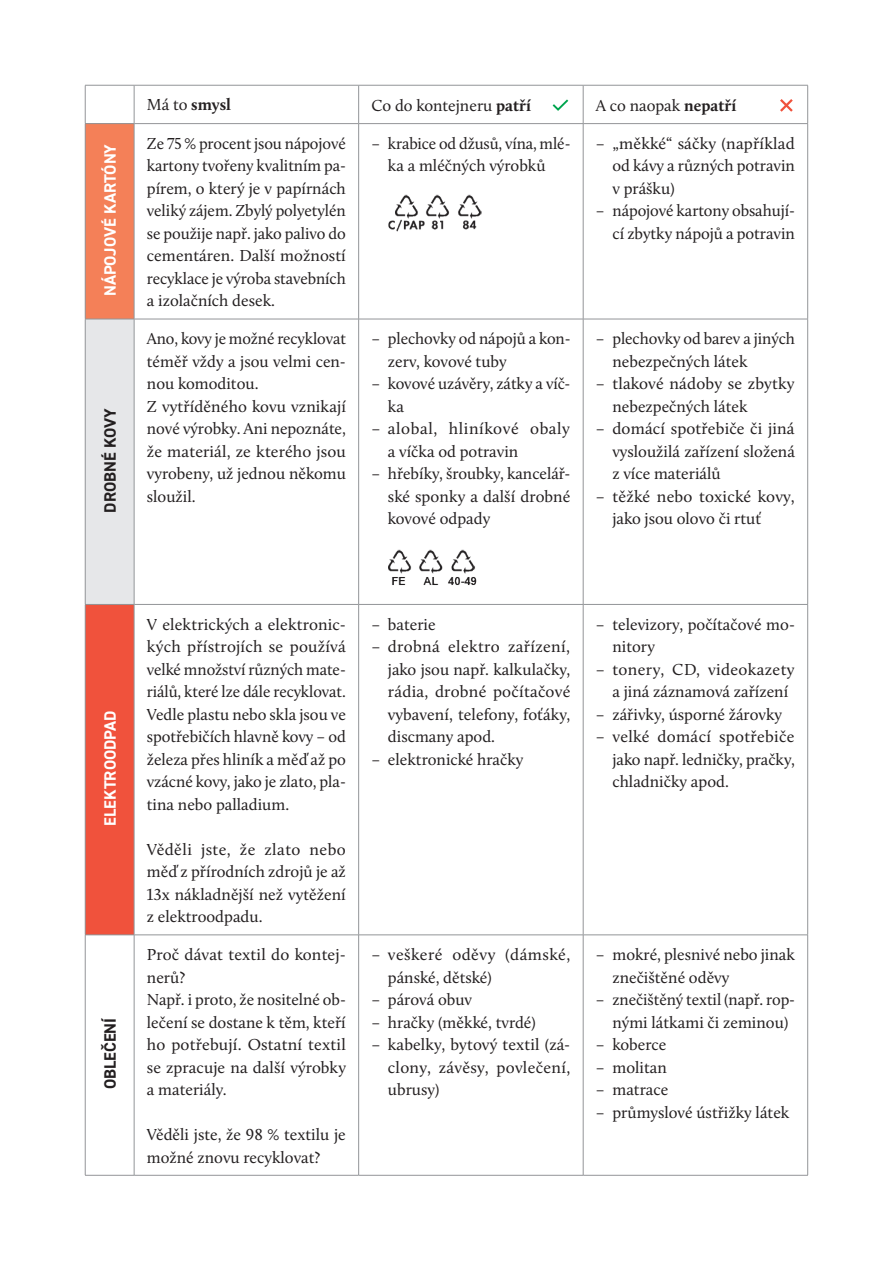
<style>
.page{position:relative;width:893px;height:1263px;background:#fff}
.page>*{position:absolute;margin:0;border:0;box-sizing:border-box;transform-origin:0 0}
.t1{font:16.5px/22.5px "Calluna";color:#231f20}
.t2{font:16.5px/22.5px "Calluna";letter-spacing:.03em;color:#231f20}
.t3{font:16.5px/22.5px "Calluna";letter-spacing:.025em;color:#231f20}
.t4{font:700 16.5px "DIN2014";color:#fff}
.t5{font:700 16.5px "DIN2014";color:#231f20}
.t6{font:700 16.5px "Calluna";color:#231f20}
.s1{font-weight:400}
.s2{font-weight:700}
</style>
<div class="page">
<div style="left:85px;top:124px;width:49px;height:195px;background:#f48058"></div>
<div style="left:85px;top:319px;width:49px;height:285px;background:#e6e7e9"></div>
<div style="left:85px;top:604px;width:49px;height:331px;background:#f0523c"></div>
<hr style="left:134px;top:85px;width:1px;height:38px;background:#939598">
<hr style="left:358px;top:85px;width:1px;height:38px;background:#939598">
<hr style="left:134px;top:124px;width:1px;height:195px;background:#939598">
<hr style="left:358px;top:124px;width:1px;height:195px;background:#939598">
<hr style="left:134px;top:319px;width:1px;height:285px;background:#939598">
<hr style="left:358px;top:319px;width:1px;height:285px;background:#939598">
<hr style="left:134px;top:605px;width:1px;height:330px;background:#939598">
<hr style="left:358px;top:605px;width:1px;height:330px;background:#939598">
<hr style="left:134px;top:935px;width:1px;height:240px;background:#939598">
<hr style="left:358px;top:935px;width:1px;height:240px;background:#939598">
<hr style="left:583px;top:85px;width:1px;height:38px;background:#939598">
<hr style="left:583px;top:124px;width:1px;height:195px;background:#939598">
<hr style="left:583px;top:319px;width:1px;height:285px;background:#939598">
<hr style="left:583px;top:605px;width:1px;height:330px;background:#939598">
<hr style="left:583px;top:935px;width:1px;height:240px;background:#939598">
<hr style="left:85px;top:123px;width:49px;height:1px;background:#939598">
<hr style="left:134px;top:123px;width:225px;height:1px;background:#939598">
<hr style="left:359px;top:123px;width:224px;height:1px;background:#939598">
<hr style="left:583px;top:123px;width:225px;height:1px;background:#939598">
<hr style="left:85px;top:319px;width:49px;height:1px;background:#939598">
<hr style="left:134px;top:319px;width:225px;height:1px;background:#939598">
<hr style="left:359px;top:319px;width:224px;height:1px;background:#939598">
<hr style="left:583px;top:319px;width:225px;height:1px;background:#939598">
<hr style="left:85px;top:604px;width:49px;height:1px;background:#939598">
<hr style="left:134px;top:604px;width:225px;height:1px;background:#939598">
<hr style="left:359px;top:604px;width:224px;height:1px;background:#939598">
<hr style="left:583px;top:604px;width:225px;height:1px;background:#939598">
<hr style="left:85px;top:934px;width:49px;height:1px;background:#939598">
<hr style="left:134px;top:934px;width:225px;height:1px;background:#939598">
<hr style="left:359px;top:934px;width:224px;height:1px;background:#939598">
<hr style="left:583px;top:934px;width:225px;height:1px;background:#939598">
<hr style="left:85px;top:85px;width:49px;height:1px;background:#939598">
<hr style="left:85px;top:85px;width:1px;height:38px;background:#939598">
<hr style="left:134px;top:85px;width:225px;height:1px;background:#939598">
<hr style="left:359px;top:85px;width:224px;height:1px;background:#939598">
<hr style="left:583px;top:85px;width:225px;height:1px;background:#939598">
<hr style="left:807px;top:85px;width:1px;height:38px;background:#939598">
<hr style="left:85px;top:124px;width:1px;height:195px;background:#939598">
<hr style="left:807px;top:124px;width:1px;height:195px;background:#939598">
<hr style="left:85px;top:319px;width:1px;height:285px;background:#939598">
<hr style="left:807px;top:319px;width:1px;height:285px;background:#939598">
<hr style="left:85px;top:605px;width:1px;height:330px;background:#939598">
<hr style="left:807px;top:605px;width:1px;height:330px;background:#939598">
<hr style="left:85px;top:935px;width:1px;height:240px;background:#939598">
<hr style="left:807px;top:935px;width:1px;height:240px;background:#939598">
<hr style="left:85px;top:1175px;width:49px;height:1px;background:#939598">
<hr style="left:134px;top:1175px;width:225px;height:1px;background:#939598">
<hr style="left:359px;top:1175px;width:224px;height:1px;background:#939598">
<hr style="left:583px;top:1175px;width:225px;height:1px;background:#939598">
<img style="left:388px;top:194px;width:94px;height:38px">
<img style="left:388px;top:549px;width:89px;height:36px">
<svg style="left:780px;top:99px;width:13px;height:13px"></svg>
<svg style="left:552px;top:99px;width:17px;height:12px"></svg>
<p class="t4" style="left:99px;top:296px;width:154px;rotate:-90deg">NÁPOJOVÉ KARTÓNY</p>
<p class="t5" style="left:99px;top:513px;width:106px;rotate:-90deg">DROBNÉ KOVY</p>
<p class="t6" style="left:147px;top:95px;width:86px"><span class="s1">Má to</span> smysl</p>
<p class="t1" style="left:371px;top:94px;width:161px">Co do kontejneru <span class="s2">patří</span></p>
<p class="t1" style="left:596px;top:94px;width:142px">A co naopak <span class="s2">nepatří</span></p>
<p class="t1" style="left:147px;top:132px;width:201px;text-align:justify">Ze 75 % procent jsou nápojové kartony tvořeny kvalitním pa&shy;pírem, o který je v papírnách veliký zájem. Zbylý polyetylén se použije např. jako palivo do cementáren. Další možností recyklace je výroba stavebních a izolačních desek.</p>
<p class="t1" style="left:371px;top:132px;width:201px;text-align:center">– krabice od džusů, vína, mlé&shy;ka a mléčných výrobků</p>
<p class="t1" style="left:612px;top:132px;width:184px;text-align:justify;text-indent:-16px">– „měkké“ sáčky (například od kávy a různých potravin v prášku)</p>
<p class="t1" style="left:596px;top:199px;width:201px;text-align:right">– nápojové kartony obsahují&shy;cí zbytky nápojů a potravin</p>
<p class="t1" style="left:147px;top:327px;width:201px">Ano, kovy je možné recyklovat téměř vždy a jsou velmi cen&shy;nou komoditou.<br>Z vytříděného kovu vznikají nové výrobky. Ani nepoznáte, že materiál, ze kterého jsou vyrobeny, už jednou někomu sloužil.</p>
<p class="t1" style="left:388px;top:327px;width:184px;text-indent:-16px">– plechovky od nápojů a kon&shy;zerv, kovové tuby</p>
<p class="t1" style="left:388px;top:372px;width:184px;text-indent:-17px">– kovové uzávěry, zátky a víč&shy;ka</p>
<p class="t2" style="left:388px;top:417px;width:184px;text-indent:-17px">– alobal, hliníkové obaly a víčka od potravin</p>
<p class="t1" style="left:388px;top:462px;width:184px;text-align:justify;text-indent:-17px">– hřebíky, šroubky, kancelář&shy;ské sponky a další drobné kovové odpady</p>
<p class="t1" style="left:612px;top:327px;width:184px;text-indent:-16px">– plechovky od barev a jiných nebezpečných látek</p>
<p class="t1" style="left:612px;top:372px;width:184px;text-indent:-16px">– tlakové nádoby se zbytky nebezpečných látek</p>
<p class="t1" style="left:612px;top:417px;width:184px;text-align:justify;text-indent:-16px">– domácí spotřebiče či jiná vysloužilá zařízení složená z více materiálů</p>
<p class="t1" style="left:612px;top:485px;width:184px;text-indent:-16px">– těžké nebo toxické kovy, jako jsou olovo či rtuť</p>
<p class="t4" style="left:99px;top:825px;width:117px;rotate:-90deg">ELEKTROODPAD</p>
<p class="t5" style="left:99px;top:1089px;width:73px;rotate:-90deg">OBLEČENÍ</p>
<p class="t1" style="left:147px;top:613px;width:201px;text-align:justify">V elektrických a elektronic&shy;kých přístrojích se používá velké množství různých mate&shy;riálů, které lze dále recyklovat.<br>Vedle plastu nebo skla jsou ve spotřebičích hlavně kovy – od železa přes hliník a měď až po vzácné kovy, jako je zlato, pla&shy;tina nebo palladium.</p>
<p class="t1" style="left:147px;top:838px;width:200px;text-align:justify">Věděli jste, že zlato nebo měď z přírodních zdrojů je až 13x nákladnější než vytěžení z elektroodpadu.</p>
<p class="t1" style="left:147px;top:943px;width:201px">Proč dávat textil do kontej&shy;nerů?<br>Např. i proto, že nositelné ob&shy;lečení se dostane k těm, kteří ho potřebují. Ostatní textil se zpracuje na další výrobky a materiály.</p>
<p class="t1" style="left:147px;top:1123px;width:200px">Věděli jste, že 98 % textilu je možné znovu recyklovat?</p>
<p class="t1" style="left:371px;top:613px;width:66px">– baterie</p>
<p class="t1" style="left:388px;top:635px;width:184px;text-align:justify;text-indent:-17px">– drobná elektro zařízení, jako jsou např. kalkulačky, rádia, drobné počítačové vybavení, telefony, foťáky, discmany apod.</p>
<p class="t1" style="left:371px;top:748px;width:154px">– elektronické hračky</p>
<p class="t3" style="left:388px;top:943px;width:184px;text-indent:-17px">– veškeré oděvy (dámské, pánské, dětské)</p>
<p class="t1" style="left:371px;top:988px;width:102px">– párová obuv</p>
<p class="t1" style="left:371px;top:1010px;width:166px">– hračky (měkké, tvrdé)</p>
<p class="t1" style="left:388px;top:1033px;width:184px;text-align:justify;text-indent:-17px">– kabelky, bytový textil (zá&shy;clony, závěsy, povlečení, ubrusy)</p>
<p class="t1" style="left:612px;top:613px;width:184px;text-indent:-16px">– televizory, počítačové mo&shy;nitory</p>
<p class="t1" style="left:612px;top:658px;width:184px;text-indent:-16px">– tonery, CD, videokazety a jiná záznamová zařízení</p>
<p class="t1" style="left:596px;top:703px;width:188px">– zářivky, úsporné žárovky</p>
<p class="t1" style="left:612px;top:725px;width:184px;text-align:justify;text-indent:-16px">– velké domácí spotřebiče jako např. ledničky, pračky, chladničky apod.</p>
<p class="t1" style="left:612px;top:943px;width:184px;text-indent:-16px">– mokré, plesnivé nebo jinak znečištěné oděvy</p>
<p class="t1" style="left:612px;top:988px;width:184px;text-indent:-16px">– znečištěný textil (např. rop&shy;nými látkami či zeminou)</p>
<p class="t1" style="left:596px;top:1033px;width:72px">– koberce</p>
<p class="t1" style="left:596px;top:1055px;width:72px">– molitan</p>
<p class="t1" style="left:596px;top:1078px;width:74px">– matrace</p>
<p class="t1" style="left:596px;top:1100px;width:195px">– průmyslové ústřižky látek</p>
</div>
